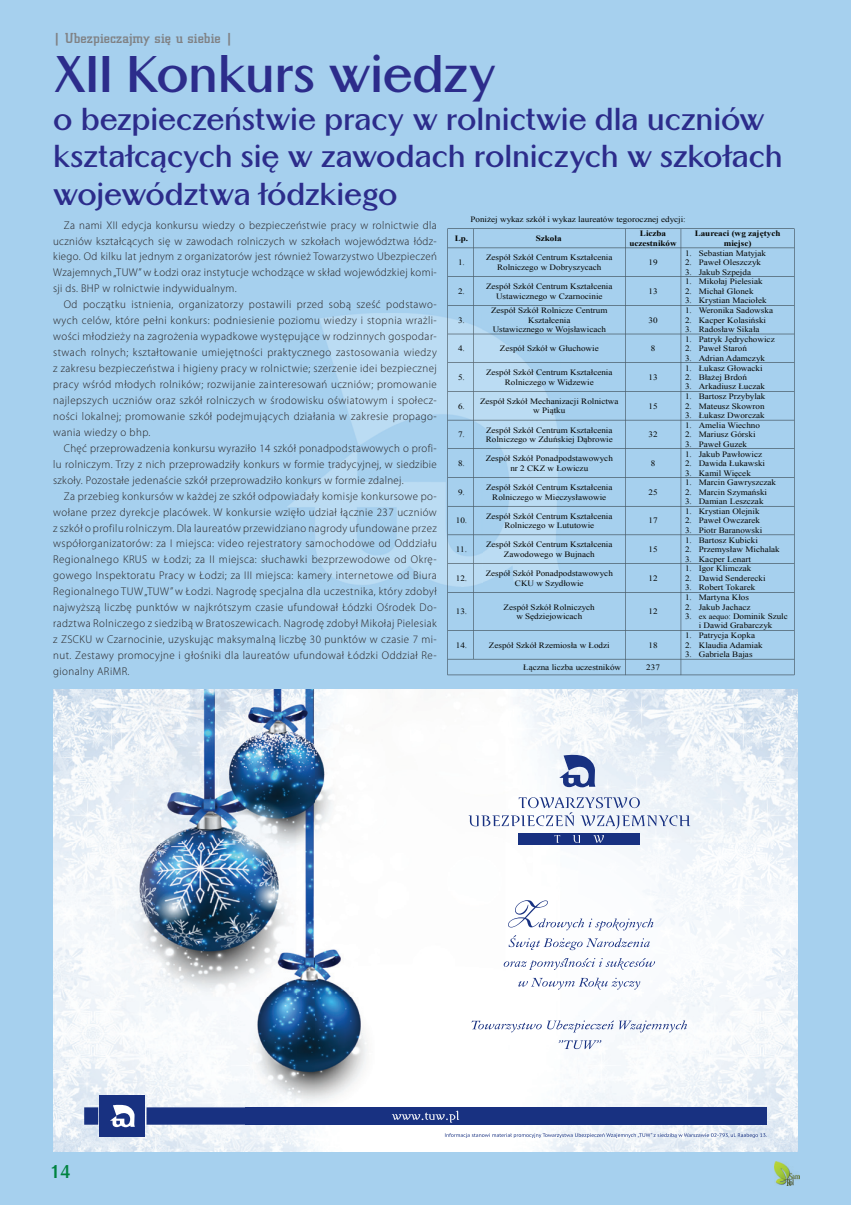
<style>
.page{position:relative;width:851px;height:1205px;background:#fff}
.page>*{position:absolute;margin:0;border:0;box-sizing:border-box;transform-origin:0 0}
.t1{font:700 50px "Altrincham";letter-spacing:-.01em;color:#2c2c8b}
.t2{font:700 30px/37.5px "Altrincham";letter-spacing:-.005em;color:#2c2c8b}
.t3{font:700 17.5px "Altrincham";color:#008340}
.t4{font:500 15px "City DEE";letter-spacing:.005em;color:#808285}
.t5{font:300 11.25px/16px "Myriad Pro";letter-spacing:.035em;color:#231f20;text-align:justify}
.t6{font:8.25px/9.5px "Times New Roman";color:#040503;text-align:center;scale:1.11 1}
.t7{font:700 8.25px/9.5px "Times New Roman";color:#040503;text-align:center;scale:1.11 1}
.s1{font-size:7.5px}
</style>
<div class="page">
<div style="left:0;top:0;width:850px;height:1205px;background:#a6d0ee"></div>
<img style="left:774px;top:1161px;width:25px;height:24px">
<img style="left:53px;top:689px;width:744px;height:462px">
<svg style="left:559px;top:754px;width:36px;height:33px"></svg>
<svg style="left:468px;top:797px;width:222px;height:32px;background:#d7ddea"></svg>
<div style="left:518px;top:833px;width:121px;height:11px;background:#183181"></div>
<svg style="left:554px;top:835px;width:49px;height:8px"></svg>
<div style="left:99px;top:1095px;width:46px;height:42px;background:#183181"></div>
<div style="left:245px;top:1107px;width:521px;height:17px;background:#183181"></div>
<svg style="left:84px;top:1104px;width:468px;height:23px"></svg>
<svg style="left:445px;top:1133px;width:321px;height:5px;background:#c7cfe2"></svg>
<svg style="left:503px;top:900px;width:152px;height:89px;background:#e8ebf3"></svg>
<svg style="left:471px;top:1020px;width:215px;height:29px;background:#e9ecf4"></svg>
<img style="left:287px;top:313px;width:160px;height:272px">
<svg style="left:447px;top:228px;width:348px;height:448px"></svg>
<h3 class="t4" style="left:53px;top:30px;width:181px">| Ubezpieczajmy siê u siebie |</h3>
<h1 class="t1" style="left:53px;top:44px;width:445px">XII Konkurs wiedzy</h1>
<h2 class="t2" style="left:53px;top:101px;width:731px">o bezpieczeństwie pracy w rolnictwie dla uczniów kształcących się w zawodach rolniczych w szkołach województwa łódzkiego</h2>
<p class="t5" style="left:53px;top:217px;width:385px;text-indent:11px">Za nami XII edycja konkursu wiedzy o bezpieczeństwie pracy w rolnictwie dla uczniów kształcących się w zawodach rolniczych w szkołach województwa łódz&shy;kiego. Od kilku lat jednym z organizatorów jest również Towarzystwo Ubezpieczeń Wzajemnych „TUW” w Łodzi oraz instytucje wchodzące w skład wojewódzkiej komi&shy;sji ds. BHP w rolnictwie indywidualnym.</p>
<p class="t5" style="left:53px;top:297px;width:385px;text-indent:11px">Od początku istnienia, organizatorzy postawili przed sobą sześć podstawo&shy;wych celów, które pełni konkurs: podniesienie poziomu wiedzy i stopnia wrażli&shy;wości młodzieży na zagrożenia wypadkowe występujące w rodzinnych gospodar&shy;stwach rolnych; kształtowanie umiejętności praktycznego zastosowania wiedzy z zakresu bezpieczeństwa i higieny pracy w rolnictwie; szerzenie idei bezpiecznej pracy wśród młodych rolników; rozwijanie zainteresowań uczniów; promowanie najlepszych uczniów oraz szkół rolniczych w środowisku oświatowym i społecz&shy;ności lokalnej; promowanie szkół podejmujących działania w zakresie propago&shy;wania wiedzy o bhp.</p>
<p class="t5" style="left:53px;top:440px;width:385px;text-indent:11px">Chęć przeprowadzenia konkursu wyraziło 14 szkół ponadpodstawowych o profi&shy;lu rolniczym. Trzy z nich przeprowadziły konkurs w formie tradycyjnej, w siedzibie szkoły. Pozostałe jedenaście szkół przeprowadziło konkurs w formie zdalnej.</p>
<p class="t5" style="left:53px;top:488px;width:385px;text-indent:11px">Za przebieg konkursów w każdej ze szkół odpowiadały komisje konkursowe po&shy;wołane przez dyrekcje placówek. W konkursie wzięło udział łącznie 237 uczniów z szkół o profilu rolniczym. Dla laureatów przewidziano nagrody ufundowane przez współorganizatorów: za I miejsca: video rejestratory samochodowe od Oddziału Regionalnego KRUS w Łodzi; za II miejsca: słuchawki bezprzewodowe od Okrę&shy;gowego Inspektoratu Pracy w Łodzi; za III miejsca: kamery internetowe od Biura Regionalnego TUW „TUW” w Łodzi. Nagrodę specjalna dla uczestnika, który zdobył najwyższą liczbę punktów w najkrótszym czasie ufundował Łódzki Ośrodek Do&shy;radztwa Rolniczego z siedzibą w Bratoszewicach. Nagrodę zdobył Mikołaj Pielesiak z ZSCKU w Czarnocinie, uzyskując maksymalną liczbę 30 punktów w czasie 7 mi&shy;nut. Zestawy promocyjne i głośniki dla laureatów ufundował Łódzki Oddział Re&shy;gionalny ARiMR.</p>
<p class="t6" style="left:470px;top:215px;width:195px">Poniżej wykaz szkół i wykaz laureatów tegorocznej edycji:</p>
<p class="t7" style="left:455px;top:234px;width:14px">Lp.</p>
<p class="t7" style="left:536px;top:234px;width:25px">Szkoła</p>
<p class="t7" style="left:629px;top:230px;width:44px">Liczba uczestników</p>
<p class="t7" style="left:694px;top:230px;width:79px">Laureaci (wg zajętych miejsc)</p>
<p class="t6" style="left:458px;top:258px;width:8px">1.</p>
<p class="t6" style="left:486px;top:254px;width:115px">Zespół Szkół Centrum Kształcenia<br>Rolniczego w Dobryszycach</p>
<p class="t6" style="left:648px;top:258px;width:10px">19</p>
<p class="t6" style="left:685px;top:249px;width:74px">1. Sebastian Matyjak</p>
<p class="t6" style="left:685px;top:258px;width:70px">2. Paweł Oleszczyk</p>
<p class="t6" style="left:685px;top:268px;width:61px">3. Jakub Szpejda</p>
<p class="t6" style="left:685px;top:278px;width:71px">1. Mikołaj Pielesiak</p>
<p class="t6" style="left:685px;top:287px;width:63px">2. Michał Glonek</p>
<p class="t6" style="left:685px;top:297px;width:75px">3. Krystian Maciołek</p>
<p class="t6" style="left:458px;top:287px;width:8px">2.</p>
<p class="t6" style="left:486px;top:282px;width:115px">Zespół Szkół Centrum Kształcenia<br>Ustawicznego w Czarnocinie</p>
<p class="t6" style="left:648px;top:287px;width:10px">13</p>
<p class="t6" style="left:458px;top:316px;width:8px">3.</p>
<p class="t6" style="left:491px;top:306px;width:106px">Zespół Szkół Rolnicze Centrum<br>Kształcenia<br>Ustawicznego w Wojsławicach</p>
<p class="t6" style="left:648px;top:316px;width:10px">30</p>
<p class="t6" style="left:685px;top:306px;width:81px">1. Weronika Sadowska</p>
<p class="t6" style="left:685px;top:316px;width:75px">2. Kacper Kolasiński</p>
<p class="t6" style="left:685px;top:325px;width:69px">3. Radosław Sikała</p>
<p class="t6" style="left:685px;top:335px;width:82px">1. Patryk Jędrychowicz</p>
<p class="t6" style="left:685px;top:344px;width:57px">2. Paweł Staroń</p>
<p class="t6" style="left:685px;top:354px;width:73px">3. Adrian Adamczyk</p>
<p class="t6" style="left:458px;top:344px;width:8px">4.</p>
<p class="t6" style="left:500px;top:344px;width:90px">Zespół Szkół w Głuchowie</p>
<p class="t6" style="left:650px;top:344px;width:6px">8</p>
<p class="t6" style="left:685px;top:364px;width:71px">1. Łukasz Głowacki</p>
<p class="t6" style="left:685px;top:373px;width:57px">2. Błażej Brdoń</p>
<p class="t6" style="left:685px;top:383px;width:74px">3. Arkadiusz Łuczak</p>
<p class="t6" style="left:458px;top:373px;width:8px">5.</p>
<p class="t6" style="left:486px;top:368px;width:115px">Zespół Szkół Centrum Kształcenia<br>Rolniczego w Widzewie</p>
<p class="t6" style="left:648px;top:373px;width:10px">13</p>
<p class="t6" style="left:685px;top:392px;width:74px">1. Bartosz Przybylak</p>
<p class="t6" style="left:685px;top:402px;width:73px">2. Mateusz Skowron</p>
<p class="t6" style="left:685px;top:411px;width:73px">3. Łukasz Dworczak</p>
<p class="t6" style="left:458px;top:402px;width:8px">6.</p>
<p class="t6" style="left:480px;top:397px;width:126px">Zespół Szkół Mechanizacji Rolnictwa w Piątku</p>
<p class="t6" style="left:648px;top:402px;width:10px">15</p>
<p class="t6" style="left:685px;top:421px;width:69px">1. Amelia Wiechno</p>
<p class="t6" style="left:685px;top:431px;width:65px">2. Mariusz Górski</p>
<p class="t6" style="left:685px;top:440px;width:57px">3. Paweł Guzek</p>
<p class="t6" style="left:458px;top:431px;width:8px">7.</p>
<p class="t6" style="left:485px;top:426px;width:116px;text-align:left">Zespół Szkół Centrum Kształcenia<br>Rolniczego w Zduńskiej Dąbrowie</p>
<p class="t6" style="left:648px;top:431px;width:10px">32</p>
<p class="t6" style="left:685px;top:450px;width:71px">1. Jakub Pawłowicz</p>
<p class="t6" style="left:685px;top:459px;width:74px">2. Dawida Łukawski</p>
<p class="t6" style="left:685px;top:469px;width:61px">3. Kamil Więcek</p>
<p class="t6" style="left:458px;top:459px;width:8px">8.</p>
<p class="t6" style="left:485px;top:455px;width:116px">Zespół Szkół Ponadpodstawowych nr 2 CKZ w Łowiczu</p>
<p class="t6" style="left:650px;top:459px;width:6px">8</p>
<p class="t6" style="left:685px;top:478px;width:84px">1. Marcin Gawryszczak</p>
<p class="t6" style="left:685px;top:488px;width:75px">2. Marcin Szymański</p>
<p class="t6" style="left:685px;top:497px;width:72px">3. Damian Leszczak</p>
<p class="t6" style="left:458px;top:488px;width:8px">9.</p>
<p class="t6" style="left:486px;top:483px;width:115px">Zespół Szkół Centrum Kształcenia<br>Rolniczego w Mieczysławowie</p>
<p class="t6" style="left:648px;top:488px;width:10px">25</p>
<p class="t6" style="left:685px;top:507px;width:69px">1. Krystian Olejnik</p>
<p class="t6" style="left:685px;top:517px;width:69px">2. Paweł Owczarek</p>
<p class="t6" style="left:685px;top:526px;width:71px">3. Piotr Baranowski</p>
<p class="t6" style="left:455px;top:517px;width:12px">10.</p>
<p class="t6" style="left:486px;top:512px;width:115px">Zespół Szkół Centrum Kształcenia<br>Rolniczego w Lututowie</p>
<p class="t6" style="left:648px;top:517px;width:10px">17</p>
<p class="t6" style="left:685px;top:536px;width:67px">1. Bartosz Kubicki</p>
<p class="t6" style="left:685px;top:545px;width:87px">2. Przemysław Michalak</p>
<p class="t6" style="left:685px;top:555px;width:61px">3. Kacper Lenart</p>
<p class="t6" style="left:456px;top:545px;width:11px">11.</p>
<p class="t6" style="left:486px;top:541px;width:115px">Zespół Szkół Centrum Kształcenia<br>Zawodowego w Bujnach</p>
<p class="t6" style="left:648px;top:545px;width:10px">15</p>
<p class="t6" style="left:685px;top:565px;width:61px">1. Igor Klimczak</p>
<p class="t6" style="left:685px;top:574px;width:74px">2. Dawid Senderecki</p>
<p class="t6" style="left:685px;top:583px;width:65px">3. Robert Tokarek</p>
<p class="t6" style="left:455px;top:574px;width:12px">12.</p>
<p class="t6" style="left:485px;top:569px;width:116px">Zespół Szkół Ponadpodstawowych<br>CKU w Szydłowie</p>
<p class="t6" style="left:648px;top:574px;width:10px">12</p>
<p class="t6" style="left:685px;top:593px;width:59px">1. Martyna Kłos</p>
<p class="t6" style="left:685px;top:603px;width:60px">2. Jakub Jachacz</p>
<p class="t6" style="left:685px;top:612px;width:94px">3. <span class="s1">ex aequo:</span> Dominik Szulc i Dawid Grabarczyk</p>
<p class="t6" style="left:455px;top:607px;width:12px">13.</p>
<p class="t6" style="left:503px;top:603px;width:84px">Zespół Szkół Rolniczych w Sędziejowicach</p>
<p class="t6" style="left:648px;top:607px;width:10px">12</p>
<p class="t6" style="left:685px;top:631px;width:64px">1. Patrycja Kopka</p>
<p class="t6" style="left:685px;top:641px;width:71px">2. Klaudia Adamiak</p>
<p class="t6" style="left:685px;top:650px;width:62px">3. Gabriela Bajas</p>
<p class="t6" style="left:455px;top:641px;width:12px">14.</p>
<p class="t6" style="left:489px;top:641px;width:110px">Zespół Szkół Rzemiosła w Łodzi</p>
<p class="t6" style="left:648px;top:641px;width:10px">18</p>
<p class="t6" style="left:523px;top:663px;width:90px">Łączna liczba uczestników</p>
<p class="t6" style="left:646px;top:663px;width:14px">237</p>
<h3 class="t3" style="left:50px;top:1161px;width:23px">14</h3>
</div>
